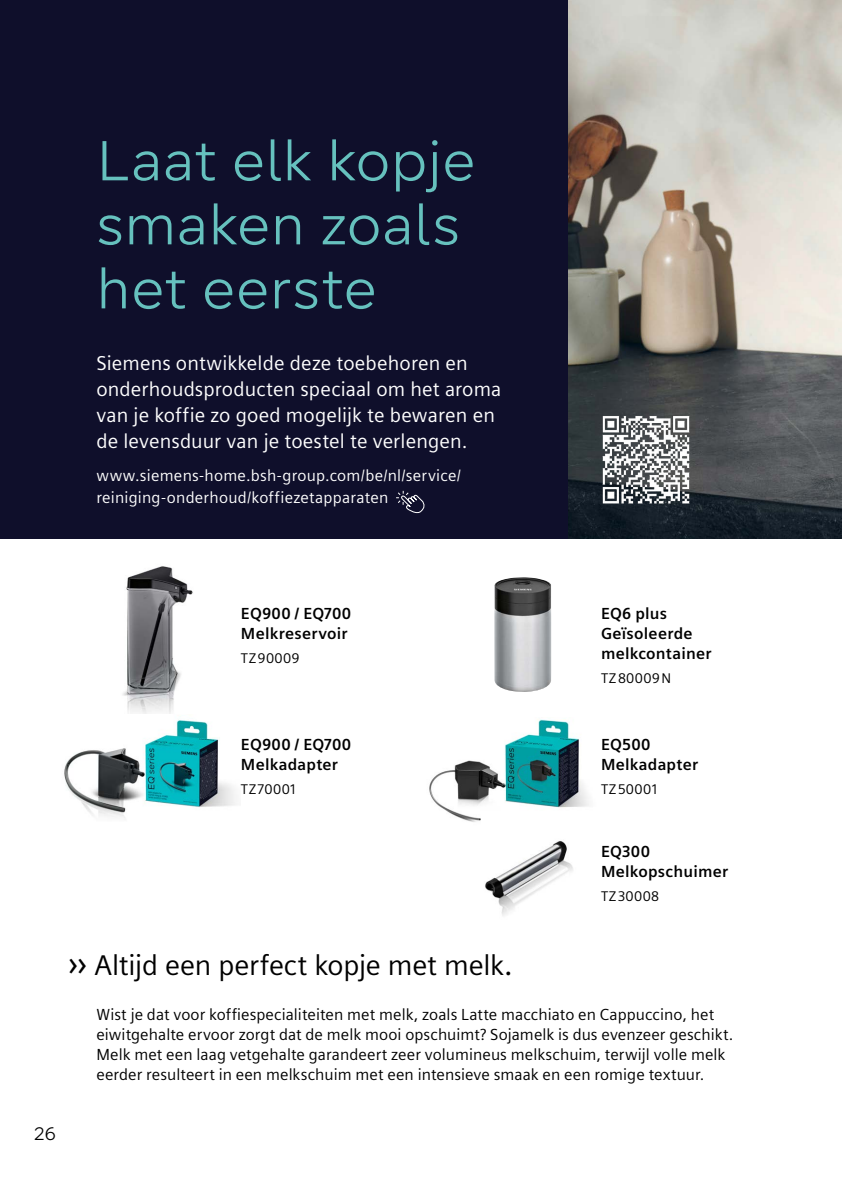
<style>
.page{position:relative;width:842px;height:1191px;background:#fff}
.page>*{position:absolute;margin:0;border:0;box-sizing:border-box;transform-origin:0 0}
._02__Topline___optio{font:56px/64px "Siemens Progress";letter-spacing:.005em;color:#66c1be}
.t1{font:28.4px "Siemens Sans";letter-spacing:-.01em;color:#000}
._02__Subline_Intro{font:20px/26px "Siemens Sans";letter-spacing:.005em;color:#fff}
.t2{font:18px "Siemens Progress";color:#000}
.t3{font:16px/20px "Siemens Sans";letter-spacing:.005em;color:#000}
._02__Subline_Intro-2{font:700 16px/20px "Siemens Sans";letter-spacing:.015em;color:#000}
._02__Subline_Intro-3{font:16px/22px "Siemens Sans";letter-spacing:.015em;color:#fff}
._02__Subline_Intro-4{font:14px "Siemens Sans";letter-spacing:.03em;color:#000}
.s1{font-size:35.6px}
.s2{font-size:32px}
</style>
<div class="page">
<img style="left:567px;top:0;width:275px;height:539px">
<div style="left:0;top:0;width:567px;height:539px;background:#0f0f2b"></div>
<img style="left:429px;top:719px;width:160px;height:103px">
<img style="left:122px;top:566px;width:71px;height:148px">
<img style="left:494px;top:577px;width:57px;height:115px">
<img style="left:64px;top:720px;width:172px;height:98px">
<img style="left:485px;top:841px;width:88px;height:75px">
<img style="left:591px;top:404px;width:110px;height:110px">
<svg style="left:396px;top:491px;width:29px;height:22px"></svg>
<p class="_02__Topline___optio" style="left:96px;top:127px;width:381px">Laat elk kopje smaken zoals het eerste</p>
<p class="_02__Subline_Intro" style="left:96px;top:350px;width:407px">Siemens ontwikkelde deze toebehoren en onderhoudsproducten speciaal om het aroma van je koffie zo goed mogelijk te bewaren en de levensduur van je toestel te verlengen.</p>
<p class="_02__Subline_Intro-3" style="left:96px;top:465px;width:366px">www.siemens-home.bsh-group.com/be/nl/service/ reiniging-onderhoud/koffiezetapparaten</p>
<p class="_02__Subline_Intro-2" style="left:241px;top:603px;width:112px">EQ900 / EQ700</p>
<p class="_02__Subline_Intro-2" style="left:241px;top:623px;width:108px">Melkreservoir</p>
<p class="_02__Subline_Intro-4" style="left:241px;top:650px;width:60px">TZ90009</p>
<p class="_02__Subline_Intro-2" style="left:601px;top:603px;width:68px">EQ6 plus</p>
<p class="_02__Subline_Intro-2" style="left:601px;top:623px;width:112px">Geïsoleerde melkcontainer</p>
<p class="_02__Subline_Intro-4" style="left:601px;top:670px;width:71px">TZ80009N</p>
<p class="_02__Subline_Intro-2" style="left:241px;top:734px;width:112px">EQ900 / EQ700</p>
<p class="_02__Subline_Intro-2" style="left:241px;top:754px;width:99px">Melkadapter</p>
<p class="_02__Subline_Intro-4" style="left:241px;top:781px;width:57px">TZ70001</p>
<p class="_02__Subline_Intro-2" style="left:601px;top:734px;width:51px">EQ500</p>
<p class="_02__Subline_Intro-2" style="left:601px;top:754px;width:99px">Melkadapter</p>
<p class="_02__Subline_Intro-4" style="left:601px;top:781px;width:58px">TZ50001</p>
<p class="_02__Subline_Intro-2" style="left:601px;top:842px;width:51px">EQ300</p>
<p class="_02__Subline_Intro-2" style="left:601px;top:862px;width:129px">Melkopschuimer</p>
<p class="_02__Subline_Intro-4" style="left:601px;top:888px;width:60px">TZ30008</p>
<p class="t1" style="left:68px;top:948px;width:446px"><span class="s1">››</span> Altijd een perfect kopje met melk<span class="s2">.</span></p>
<p class="t3" style="left:96px;top:1005px;width:638px">Wist je dat voor koffiespecialiteiten met melk, zoals Latte macchiato en Cappuccino, het eiwitgehalte ervoor zorgt dat de melk mooi opschuimt? Sojamelk is dus evenzeer geschikt.<br>Melk met een laag vetgehalte garandeert zeer volumineus melkschuim, terwijl volle melk eerder resulteert in een melkschuim met een intensieve smaak en een romige textuur.</p>
<p class="t2" style="left:34px;top:1121px;width:23px">26</p>
</div>
